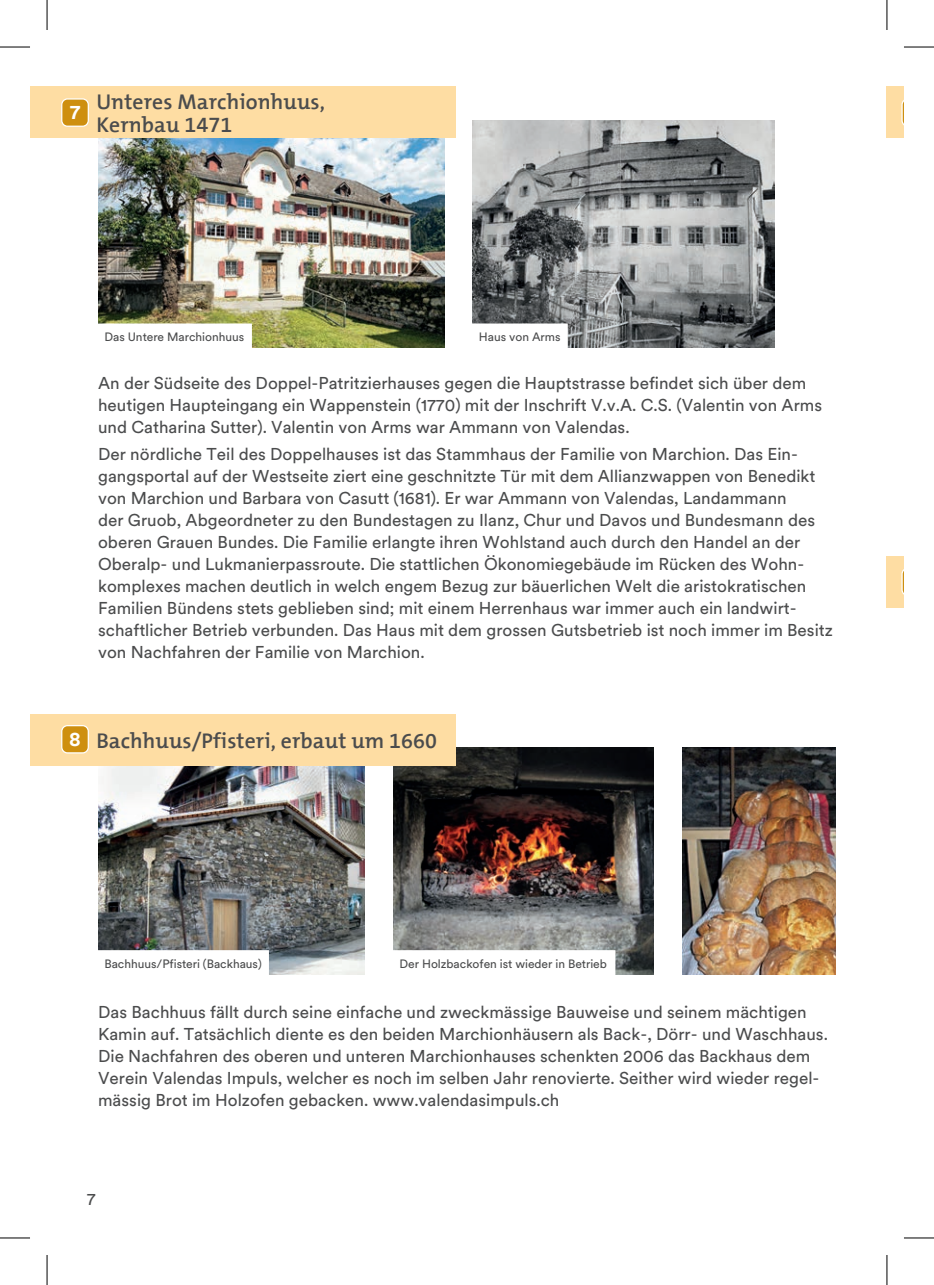
<style>
.page{position:relative;width:934px;height:1285px;background:#fff}
.page>*{position:absolute;margin:0;border:0;box-sizing:border-box;transform-origin:0 0}
.t1{font:600 21.6px/22.8px "The Mix B";letter-spacing:.005em;color:#4b4c4d}
.t2{font:700 20.2px "Circulargraubuenden";color:#fff}
.t3{font:17px/22px "Circulargraubuenden";color:#4b4c4d}
.t4{font:12px "Circulargraubuenden";letter-spacing:-.005em;color:#4b4c4d}
.s1{font-family:"Circulargraubuenden";font-weight:700;font-size:20.2px;color:#fff}
</style>
<div class="page">
<img style="left:98px;top:138px;width:346px;height:209px">
<img style="left:472px;top:121px;width:302px;height:226px">
<div style="left:30px;top:87px;width:425px;height:51px;background:#fedda3"></div>
<div style="left:62px;top:99px;width:26px;height:27px;background:#ce8f0f;border-radius:6px"></div>
<div style="left:61px;top:98px;width:28px;height:29px;border:1px solid #fff;border-radius:6px"></div>
<div style="left:98px;top:324px;width:153px;height:25px;background:#fff"></div>
<div style="left:97px;top:323px;width:155px;height:27px;border:2px solid #fff"></div>
<div style="left:472px;top:324px;width:94px;height:25px;background:#fff"></div>
<div style="left:471px;top:323px;width:96px;height:27px;border:2px solid #fff"></div>
<img style="left:98px;top:766px;width:266px;height:208px">
<img style="left:393px;top:748px;width:260px;height:226px">
<img style="left:682px;top:748px;width:153px;height:226px">
<div style="left:30px;top:715px;width:425px;height:51px;background:#fedda3"></div>
<div style="left:62px;top:725px;width:26px;height:28px;background:#ce8f0f;border-radius:6px"></div>
<div style="left:61px;top:725px;width:28px;height:28px;border:1px solid #fff;border-radius:6px"></div>
<div style="left:98px;top:951px;width:170px;height:25px;background:#fff"></div>
<div style="left:97px;top:950px;width:172px;height:27px;border:2px solid #fff"></div>
<div style="left:392px;top:951px;width:222px;height:25px;background:#fff"></div>
<div style="left:391px;top:950px;width:224px;height:27px;border:2px solid #fff"></div>
<div style="left:886px;top:556px;width:17px;height:51px;background:#fedda3"></div>
<svg style="left:901px;top:570px;width:2px;height:24px"></svg>
<div style="left:886px;top:87px;width:17px;height:51px;background:#fedda3"></div>
<svg style="left:901px;top:101px;width:2px;height:24px"></svg>
<hr style="left:0;top:47px;width:30px;height:1px;background:#000">
<hr style="left:903px;top:47px;width:30px;height:1px;background:#000">
<hr style="left:0;top:1237px;width:30px;height:1px;background:#000">
<hr style="left:903px;top:1237px;width:30px;height:1px;background:#000">
<hr style="left:47px;top:0;width:1px;height:30px;background:#000">
<hr style="left:47px;top:1255px;width:1px;height:30px;background:#000">
<hr style="left:886px;top:0;width:1px;height:30px;background:#000">
<hr style="left:886px;top:1255px;width:1px;height:30px;background:#000">
<p class="t2" style="left:70px;top:98px;width:12px">7</p>
<p class="t1" style="left:96px;top:90px;width:230px">Unteres Marchionhuus,<br>Kernbau 1471</p>
<p class="t4" style="left:104px;top:329px;width:141px">Das Untere Marchionhuus</p>
<p class="t4" style="left:478px;top:329px;width:83px">Haus von Arms</p>
<p class="t3" style="left:98px;top:371px;width:725px">An der Südseite des Doppel-Patritzierhauses gegen die Hauptstrasse befindet sich über dem heutigen Haupteingang ein Wappenstein (1770) mit der Inschrift V.v.A. C.S. (Valentin von Arms und Catharina Sutter). Valentin von Arms war Ammann von Valendas.</p>
<p class="t3" style="left:98px;top:443px;width:736px">Der nördliche Teil des Doppelhauses ist das Stammhaus der Familie von Marchion. Das Ein&shy;gangsportal auf der Westseite ziert eine geschnitzte Tür mit dem Allianzwappen von Benedikt von Marchion und Barbara von Casutt (1681). Er war Ammann von Valendas, Landammann<br>der Gruob, Abgeordneter zu den Bundestagen zu Ilanz, Chur und Davos und Bundesmann des oberen Grauen Bundes. Die Familie erlangte ihren Wohlstand auch durch den Handel an der Oberalp- und Lukmanierpassroute. Die stattlichen Ökonomiegebäude im Rücken des Wohn&shy;komplexes machen deutlich in welch engem Bezug zur bäuerlichen Welt die aristokratischen Familien Bündens stets geblieben sind; mit einem Herrenhaus war immer auch ein landwirt&shy;schaftlicher Betrieb verbunden. Das Haus mit dem grossen Gutsbetrieb ist noch immer im Besitz von Nachfahren der Familie von Marchion.</p>
<p class="t1" style="left:69px;top:730px;width:369px"><span class="s1">8</span> Bachhuus/Pfisteri, erbaut um 1660</p>
<p class="t4" style="left:104px;top:956px;width:159px">Bachhuus/Pfisteri (Backhaus)</p>
<p class="t4" style="left:399px;top:956px;width:209px">Der Holzbackofen ist wieder in Betrieb</p>
<p class="t3" style="left:98px;top:1000px;width:731px">Das Bachhuus fällt durch seine einfache und zweckmässige Bauweise und seinem mächtigen Kamin auf. Tatsächlich diente es den beiden Marchionhäusern als Back-, Dörr- und Waschhaus.<br>Die Nachfahren des oberen und unteren Marchionhauses schenkten 2006 das Backhaus dem Verein Valendas Impuls, welcher es noch im selben Jahr renovierte. Seither wird wieder regel&shy;mässig Brot im Holzofen gebacken. www.valendasimpuls.ch</p>
<p class="t3" style="left:87px;top:1187px;width:10px">7</p>
</div>
